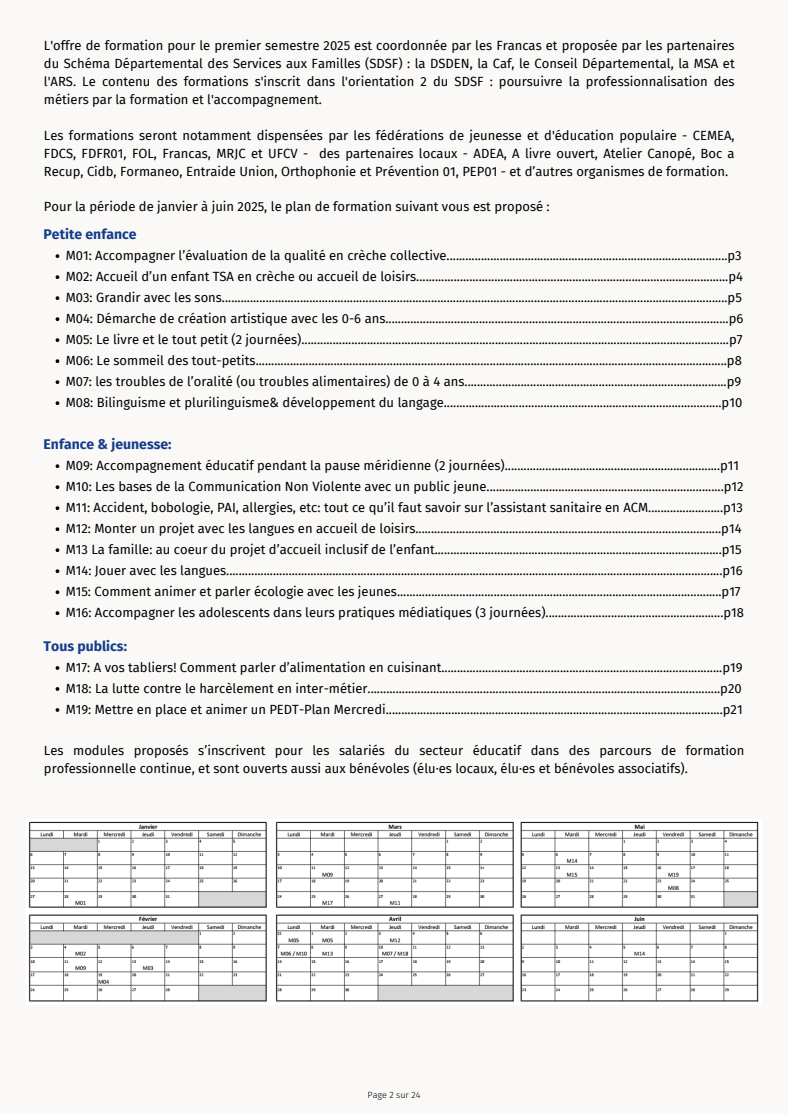
<style>
.page{position:relative;width:788px;height:1114px;background:#fff}
.page>*{position:absolute;margin:0;border:0;box-sizing:border-box;transform-origin:0 0}
.t1{font:700 14px "Fira Sans";color:#143d8b}
.t2{font:13px/18px "Fira Sans";color:#000;text-align:justify}
.t3{font:300 9px "Fira Sans";color:#000}
</style>
<div class="page">
<div style="left:0;top:0;width:787px;height:1114px;background:#faf9f8"></div>
<img style="left:29px;top:821px;width:730px;height:181px">
<svg style="left:56px;top:254px;width:3px;height:4px"></svg>
<svg style="left:56px;top:275px;width:3px;height:4px"></svg>
<svg style="left:56px;top:296px;width:3px;height:4px"></svg>
<svg style="left:56px;top:317px;width:3px;height:4px"></svg>
<svg style="left:56px;top:338px;width:3px;height:4px"></svg>
<svg style="left:56px;top:359px;width:3px;height:4px"></svg>
<svg style="left:56px;top:380px;width:3px;height:4px"></svg>
<svg style="left:56px;top:401px;width:3px;height:4px"></svg>
<svg style="left:56px;top:464px;width:3px;height:4px"></svg>
<svg style="left:56px;top:485px;width:3px;height:4px"></svg>
<svg style="left:56px;top:506px;width:3px;height:4px"></svg>
<svg style="left:56px;top:527px;width:3px;height:4px"></svg>
<svg style="left:56px;top:548px;width:3px;height:4px"></svg>
<svg style="left:56px;top:569px;width:3px;height:4px"></svg>
<svg style="left:56px;top:590px;width:3px;height:4px"></svg>
<svg style="left:56px;top:611px;width:3px;height:4px"></svg>
<svg style="left:56px;top:666px;width:3px;height:4px"></svg>
<svg style="left:56px;top:687px;width:3px;height:4px"></svg>
<svg style="left:56px;top:708px;width:3px;height:4px"></svg>
<p class="t2" style="left:44px;top:37px;width:692px">L'offre de formation pour le premier semestre 2025 est coordonnée par les Francas et proposée par les partenaires du Schéma Départemental des Services aux Familles (SDSF) : la DSDEN, la Caf, le Conseil Départemental, la MSA et l'ARS. Le contenu des formations s'inscrit dans l'orientation 2 du SDSF : poursuivre la professionnalisation des métiers par la formation et l'accompagnement.</p>
<p class="t2" style="left:44px;top:127px;width:692px">Les formations seront notamment dispensées par les fédérations de jeunesse et d'éducation populaire - CEMEA, FDCS, FDFR01, FOL, Francas, MRJC et UFCV - des partenaires locaux - ADEA, A livre ouvert, Atelier Canopé, Boc a Recup, Cidb, Formaneo, Entraide Union, Orthophonie et Prévention 01, PEP01 - et d’autres organismes de formation.</p>
<p class="t2" style="left:44px;top:197px;width:507px">Pour la période de janvier à juin 2025, le plan de formation suivant vous est proposé :</p>
<h2 class="t1" style="left:44px;top:226px;width:94px">Petite enfance</h2>
<h2 class="t2" style="left:66px;top:246px;width:677px">M01: Accompagner l’évaluation de la qualité en crèche collective..........................................................................................p3</h2>
<h2 class="t2" style="left:66px;top:267px;width:678px">M02: Accueil d’un enfant TSA en crèche ou accueil de loisirs....................................................................................................p4</h2>
<h1 class="t2" style="left:66px;top:288px;width:677px">M03: Grandir avec les sons..................................................................................................................................................................p5</h1>
<p class="t2" style="left:66px;top:309px;width:679px">M04: Démarche de création artistique avec les 0-6 ans..............................................................................................................p6</p>
<p class="t2" style="left:66px;top:330px;width:678px">M05: Le livre et le tout petit (2 journées).........................................................................................................................................p7</p>
<p class="t2" style="left:66px;top:351px;width:677px">M06: Le sommeil des tout-petits.......................................................................................................................................................p8</p>
<p class="t2" style="left:66px;top:372px;width:677px">M07: les troubles de l’oralité (ou troubles alimentaires) de 0 à 4 ans....................................................................................p9</p>
<p class="t2" style="left:66px;top:393px;width:678px">M08: Bilinguisme et plurilinguisme&amp; développement du langage.........................................................................................p10</p>
<p class="t1" style="left:44px;top:436px;width:129px">Enfance &amp; jeunesse:</p>
<p class="t2" style="left:66px;top:456px;width:675px">M09: Accompagnement éducatif pendant la pause méridienne (2 journées).....................................................................p11</p>
<p class="t2" style="left:66px;top:477px;width:679px">M10: Les bases de la Communication Non Violente avec un public jeune............................................................................p12</p>
<h1 class="t2" style="left:66px;top:498px;width:678px">M11: Accident, bobologie, PAI, allergies, etc: tout ce qu’il faut savoir sur l’assistant sanitaire en ACM........................p13</h1>
<p class="t2" style="left:66px;top:519px;width:677px">M12: Monter un projet avec les langues en accueil de loisirs..................................................................................................p14</p>
<p class="t2" style="left:66px;top:540px;width:677px">M13 La famille: au coeur du projet d’accueil inclusif de l’enfant............................................................................................p15</p>
<p class="t2" style="left:66px;top:561px;width:678px">M14: Jouer avec les langues...............................................................................................................................................................p16</p>
<p class="t2" style="left:66px;top:582px;width:676px">M15: Comment animer et parler écologie avec les jeunes........................................................................................................p17</p>
<p class="t2" style="left:66px;top:603px;width:679px">M16: Accompagner les adolescents dans leurs pratiques médiatiques (3 journées).........................................................p18</p>
<p class="t1" style="left:44px;top:637px;width:85px">Tous publics:</p>
<p class="t2" style="left:66px;top:658px;width:678px">M17: A vos tabliers! Comment parler d’alimentation en cuisinant..........................................................................................p19</p>
<p class="t2" style="left:66px;top:679px;width:677px">M18: La lutte contre le harcèlement en inter-métier.................................................................................................................p20</p>
<h1 class="t2" style="left:66px;top:700px;width:678px">M19: Mettre en place et animer un PEDT-Plan Mercredi............................................................................................................p21</h1>
<h2 class="t2" style="left:44px;top:741px;width:701px">Les modules proposés s’inscrivent pour les salariés du secteur éducatif dans des parcours de formation professionnelle continue, et sont ouverts aussi aux bénévoles (élu·es locaux, élu·es et bénévoles associatifs).</h2>
<p class="t3" style="left:367px;top:1089px;width:54px">Page 2 sur 24</p>
</div>
